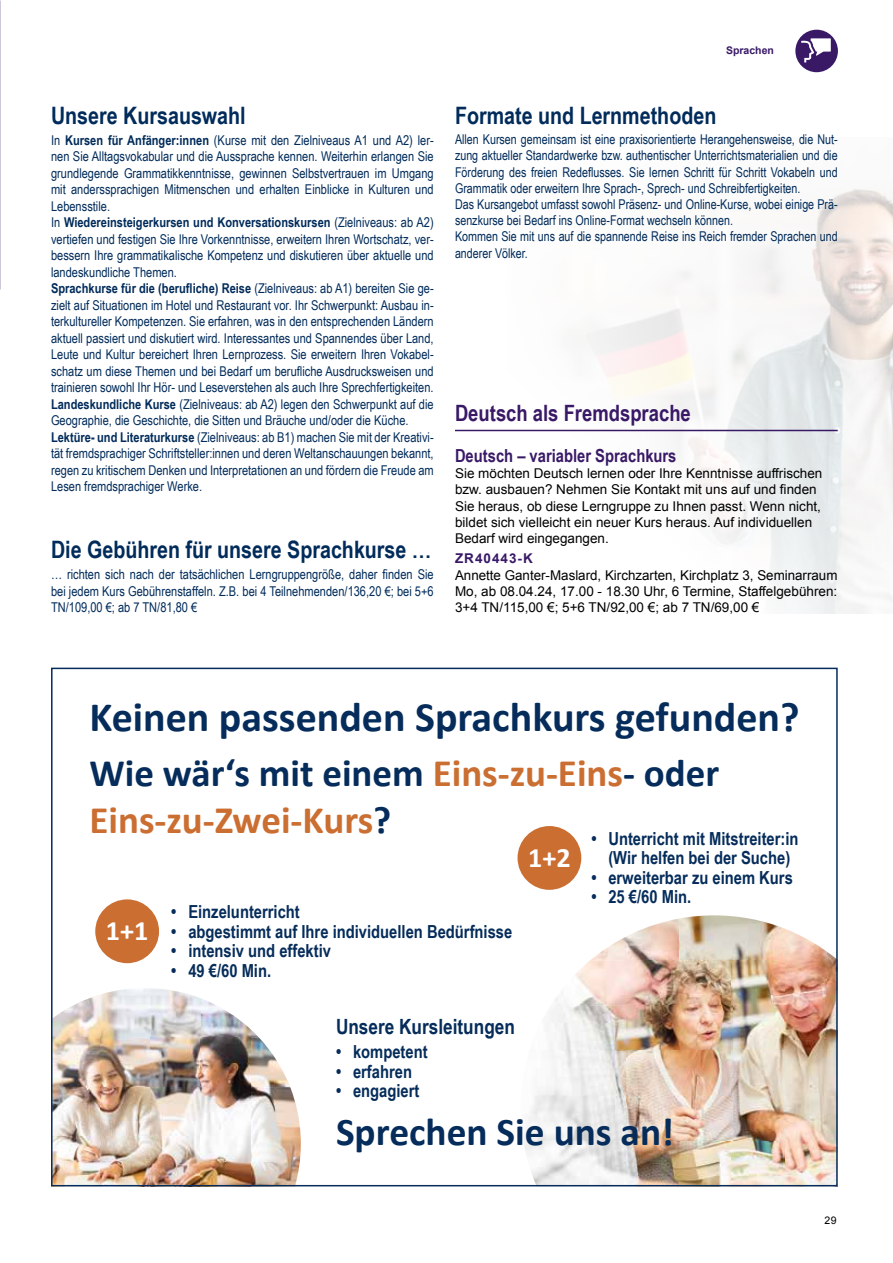
<style>
.page{position:relative;width:893px;height:1263px;background:#fff}
.page>*{position:absolute;margin:0;border:0;box-sizing:border-box;transform-origin:0 0}
.t1{font:700 42px "Calibri";color:#052c5a}
.t2{font:700 39.45px "Calibri";color:#052c5a}
.t3{font:700 39px/46.8px "Calibri";color:#cb6e32}
.t4{font:700 28.2px "Calibri";color:#fff}
.t5{font:700 24px "Arial Narrow";color:#002b5a}
.t6{font:700 22.5px "Arial Narrow";color:#391966}
.t7{font:700 21px "Arial Narrow";color:#052c5a}
.t8{font:700 18px/19.5px "Arial Narrow";color:#052c5a;text-align:center}
.t9{font:700 18px "Arial Narrow";color:#391966}
.t10{font:13.5px/16.5px "Arial Narrow";color:#002b5a}
.t11{font:13.5px/16.2px "Arial";color:#000}
.t12{font:700 13.5px "Arial";letter-spacing:.075em;color:#391966}
.t13{font:700 10.5px "Arial";color:#391966}
.t14{font:10.5px "Arial";color:#000}
.s1{font-weight:700}
.s2{color:#052c5a}
</style>
<div class="page">
<div style="left:795px;top:30px;width:43px;height:42px;background:#391966;border-radius:50%"></div>
<svg style="left:801px;top:38px;width:30px;height:24px"></svg>
<img style="left:506px;top:189px;width:387px;height:424px">
<img style="left:54px;top:995px;width:47px;height:188px">
<img style="left:101px;top:988px;width:100px;height:49px">
<img style="left:201px;top:998px;width:50px;height:39px">
<svg style="left:251px;top:1030px;width:8px;height:7px"></svg>
<img style="left:101px;top:1037px;width:189px;height:50px">
<img style="left:101px;top:1087px;width:200px;height:96px">
<img style="left:591px;top:918px;width:88px;height:42px">
<img style="left:679px;top:915px;width:106px;height:45px">
<img style="left:785px;top:929px;width:50px;height:254px">
<img style="left:555px;top:960px;width:177px;height:46px">
<img style="left:732px;top:960px;width:53px;height:181px">
<img style="left:549px;top:1006px;width:183px;height:45px">
<img style="left:524px;top:1051px;width:208px;height:90px">
<img style="left:524px;top:1141px;width:261px;height:42px">
<div style="left:95px;top:899px;width:64px;height:64px;background:#cb6e32;border-radius:50%"></div>
<div style="left:517px;top:826px;width:64px;height:64px;background:#cb6e32;border-radius:50%"></div>
<hr style="left:455px;top:430px;width:383px;height:1px;background:#391966">
<h3 class="t5" style="left:51px;top:97px;width:196px">Unsere Kursauswahl</h3>
<p class="t10" style="left:51px;top:131px;width:384px">In <span class="s1">Kursen für Anfänger:innen</span> (Kurse mit den Zielniveaus A1 und A2) ler&shy;nen Sie Alltagsvokabular und die Aussprache kennen. Weiterhin erlangen Sie grundlegende Grammatikkenntnisse, gewinnen Selbstvertrauen im Umgang mit anderssprachigen Mitmenschen und erhalten Einblicke in Kulturen und Lebensstile.<br>In <span class="s1">Wiedereinsteigerkursen und Konversationskursen</span> (Zielniveaus: ab A2) vertiefen und festigen Sie Ihre Vorkenntnisse, erweitern Ihren Wortschatz, ver&shy;bessern Ihre grammatikalische Kompetenz und diskutieren über aktuelle und landeskundliche Themen.<br><span class="s1">Sprachkurse für die (berufliche) Reise</span> (Zielniveaus: ab A1) bereiten Sie ge&shy;zielt auf Situationen im Hotel und Restaurant vor. Ihr Schwerpunkt: Ausbau in&shy;terkultureller Kompetenzen. Sie erfahren, was in den entsprechenden Ländern aktuell passiert und diskutiert wird. Interessantes und Spannendes über Land, Leute und Kultur bereichert Ihren Lernprozess. Sie erweitern Ihren Vokabel&shy;schatz um diese Themen und bei Bedarf um berufliche Ausdrucksweisen und trainieren sowohl Ihr Hör- und Leseverstehen als auch Ihre Sprechfertigkeiten.<br><span class="s1">Landeskundliche Kurse</span> (Zielniveaus: ab A2) legen den Schwerpunkt auf die Geographie, die Geschichte, die Sitten und Bräuche und/oder die Küche.<br><span class="s1">Lektüre- und Literaturkurse</span> (Zielniveaus: ab B1) machen Sie mit der Kreativi&shy;tät fremdsprachiger Schriftsteller:innen und deren Weltanschauungen bekannt, regen zu kritischem Denken und Interpretationen an und fördern die Freude am Lesen fremdsprachiger Werke.</p>
<h3 class="t5" style="left:51px;top:532px;width:382px">Die Gebühren für unsere Sprachkurse …</h3>
<p class="t10" style="left:51px;top:565px;width:384px;text-align:justify">… richten sich nach der tatsächlichen Lerngruppengröße, daher finden Sie bei jedem Kurs Gebührenstaffeln. Z.B. bei 4 Teilnehmenden/136,20 €; bei 5+6<br>TN/109,00 €; ab 7 TN/81,80 €</p>
<p class="t13" style="left:726px;top:43px;width:49px">Sprachen</p>
<h3 class="t5" style="left:455px;top:97px;width:263px">Formate und Lernmethoden</h3>
<p class="t10" style="left:455px;top:131px;width:384px">Allen Kursen gemeinsam ist eine praxisorientierte Herangehensweise, die Nut&shy;zung aktueller Standardwerke bzw. authentischer Unterrichtsmaterialien und die Förderung des freien Redeflusses. Sie lernen Schritt für Schritt Vokabeln und Grammatik oder erweitern Ihre Sprach-, Sprech- und Schreibfertigkeiten.<br>Das Kursangebot umfasst sowohl Präsenz- und Online-Kurse, wobei einige Prä&shy;senzkurse bei Bedarf ins Online-Format wechseln können.<br>Kommen Sie mit uns auf die spannende Reise ins Reich fremder Sprachen und anderer Völker.</p>
<h3 class="t6" style="left:455px;top:396px;width:237px">Deutsch als Fremdsprache</h3>
<h3 class="t9" style="left:455px;top:442px;width:223px">Deutsch – variabler Sprachkurs</h3>
<p class="t11" style="left:455px;top:465px;width:369px">Sie möchten Deutsch lernen oder Ihre Kenntnisse auffrischen bzw. ausbauen? Nehmen Sie Kontakt mit uns auf und finden Sie heraus, ob diese Lerngruppe zu Ihnen passt. Wenn nicht, bildet sich vielleicht ein neuer Kurs heraus. Auf individuellen Bedarf wird eingegangen.</p>
<p class="t12" style="left:455px;top:550px;width:79px">ZR40443-K</p>
<p class="t11" style="left:455px;top:567px;width:384px;text-align:justify">Annette Ganter-Maslard, Kirchzarten, Kirchplatz 3, Seminarraum Mo, ab 08.04.24, 17.00 - 18.30 Uhr, 6 Termine, Staffelgebühren:<br>3+4 TN/115,00 €; 5+6 TN/92,00 €; ab 7 TN/69,00 €</p>
<h1 class="t1" style="left:89px;top:691px;width:712px">Keinen passenden Sprachkurs gefunden?</h1>
<h3 class="t3" style="left:89px;top:748px;width:631px"><span class="s2">Wie wär‘s mit einem</span> Eins-zu-Eins<span class="s2">- oder<br></span>Eins-zu-Zwei-Kurs<span class="s2">?</span></h3>
<h3 class="t8" style="left:591px;top:828px;width:209px">• Unterricht mit Mitstreiter:in (Wir helfen bei der Suche)</h3>
<h3 class="t8" style="left:591px;top:867px;width:203px">• erweiterbar zu einem Kurs</h3>
<h3 class="t8" style="left:591px;top:886px;width:101px">• 25 €/60 Min.</h3>
<h3 class="t4" style="left:528px;top:840px;width:44px">1+2</h3>
<h3 class="t8" style="left:171px;top:901px;width:130px">• Einzelunterricht</h3>
<h3 class="t8" style="left:171px;top:921px;width:343px">• abgestimmt auf Ihre individuellen Bedürfnisse</h3>
<h3 class="t8" style="left:171px;top:940px;width:161px">• intensiv und effektiv</h3>
<h3 class="t8" style="left:171px;top:960px;width:101px">• 49 €/60 Min.</h3>
<h3 class="t4" style="left:106px;top:913px;width:44px">1+1</h3>
<h3 class="t7" style="left:336px;top:1011px;width:180px">Unsere Kursleitungen</h3>
<h3 class="t8" style="left:336px;top:1041px;width:93px">• kompetent</h3>
<h3 class="t8" style="left:336px;top:1061px;width:78px">• erfahren</h3>
<h3 class="t8" style="left:336px;top:1080px;width:85px">• engagiert</h3>
<h2 class="t2" style="left:336px;top:1107px;width:340px">Sprechen Sie uns an!</h2>
<p class="t14" style="left:825px;top:1213px;width:13px">29</p>
</div>
